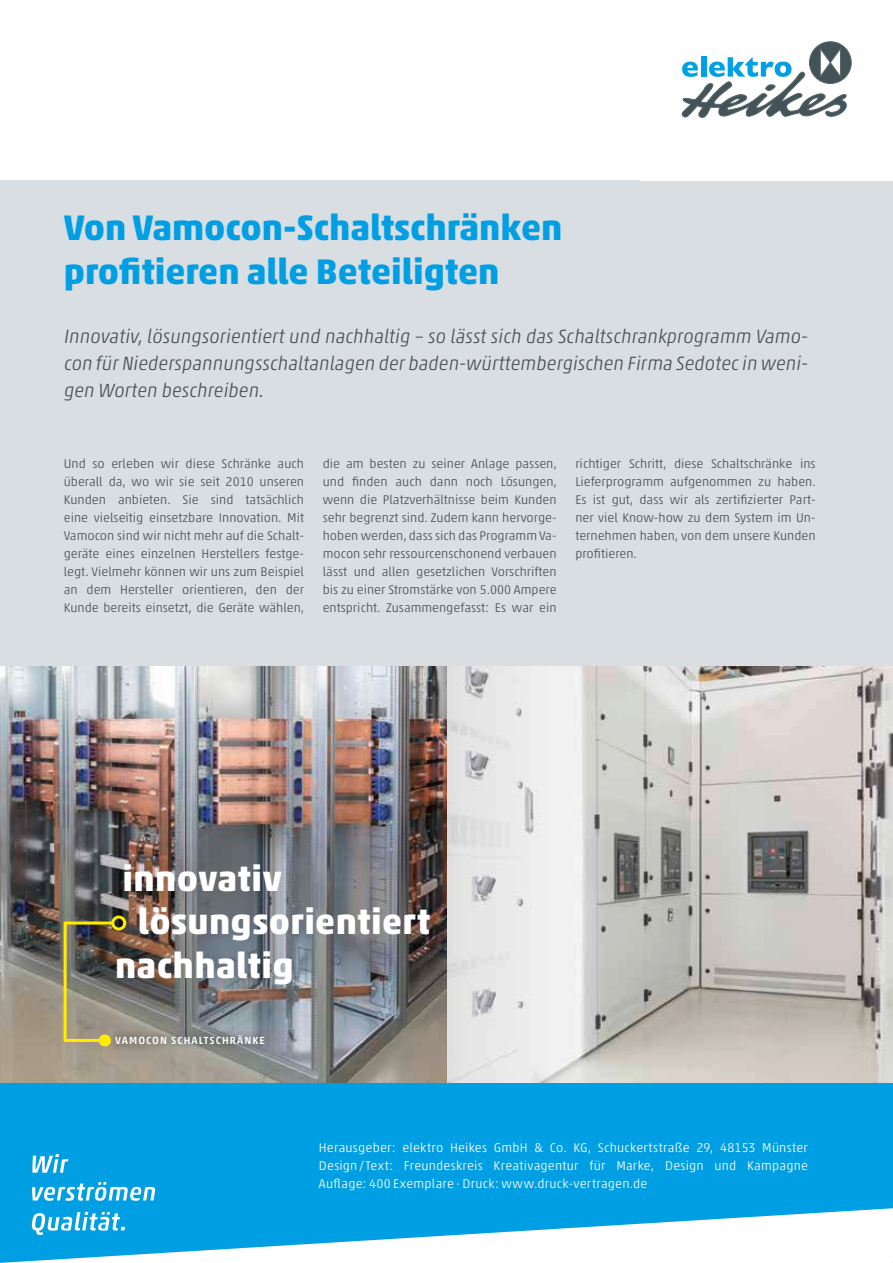
<style>
.page{position:relative;width:893px;height:1263px;background:#fff}
.page>*{position:absolute;margin:0;border:0;box-sizing:border-box;transform-origin:0 0}
.t1{font:700 36px/43.2px "Akko Std";color:#009ee3}
.t2{font:700 36px "Akko Std";letter-spacing:.01em;color:#fff}
.t3{font:italic 300 19.5px/27px "Akko Std";color:#475359;text-align:justify}
.t4{font:300 12.75px/18px "Akko Std";color:#475359;text-align:justify}
.t5{font:300 12.75px/18px "Akko Std";letter-spacing:.015em;color:#fff;text-align:justify}
.t6{font:500 10.5px "Akko Std";letter-spacing:.1em;color:#fff}
</style>
<div class="page">
<div style="left:0;top:180px;width:893px;height:486px;background:#d8dee1"></div>
<svg style="left:682px;top:42px;width:169px;height:76px"></svg>
<div style="left:0;top:1083px;width:893px;height:180px;background:#009ee3"></div>
<svg style="left:0;top:1208px;width:893px;height:55px;fill:#fff"></svg>
<img style="left:0;top:666px;width:893px;height:417px">
<svg style="left:32px;top:1154px;width:36px;height:19px"></svg>
<svg style="left:32px;top:1182px;width:123px;height:19px"></svg>
<svg style="left:32px;top:1212px;width:93px;height:23px"></svg>
<div style="left:107px;top:1026px;width:165px;height:27px;background:#000;opacity:.62"></div>
<img style="left:62px;top:920px;width:54px;height:123px">
<div style="left:111px;top:915px;width:15px;height:15px;border:3px solid #ffed00;border-radius:50%"></div>
<div style="left:99px;top:1034px;width:12px;height:12px;background:#ffed00;border-radius:50%"></div>
<h1 class="t1" style="left:64px;top:206px;width:500px">Von Vamocon-Schaltschränken profitieren alle Beteiligten</h1>
<h2 class="t3" style="left:64px;top:322px;width:746px">Innovativ, lösungsorientiert und nachhaltig – so lässt sich das Schaltschrankprogramm Vamo&shy;con für Niederspannungsschaltanlagen der baden-württembergischen Firma Sedotec in weni&shy;gen Worten beschreiben.</h2>
<p class="t4" style="left:64px;top:455px;width:242px">Und so erleben wir diese Schränke auch überall da, wo wir sie seit 2010 unseren Kunden anbieten. Sie sind tatsächlich eine vielseitig einsetzbare Innovation. Mit Vamocon sind wir nicht mehr auf die Schalt&shy;geräte eines einzelnen Herstellers festge&shy;legt. Vielmehr können wir uns zum Beispiel an dem Hersteller orientieren, den der Kunde bereits einsetzt, die Geräte wählen,</p>
<p class="t4" style="left:323px;top:455px;width:236px">die am besten zu seiner Anlage passen, und finden auch dann noch Lösungen, wenn die Platzverhältnisse beim Kunden sehr begrenzt sind. Zudem kann hervorge&shy;hoben werden, dass sich das Programm Va&shy;mocon sehr ressourcenschonend verbauen lässt und allen gesetzlichen Vorschriften bis zu einer Stromstärke von 5.000 Ampere entspricht. Zusammengefasst: Es war ein</p>
<p class="t4" style="left:575px;top:455px;width:242px">richtiger Schritt, diese Schaltschränke ins Lieferprogramm aufgenommen zu haben.<br>Es ist gut, dass wir als zertifizierter Part&shy;ner viel Know-how zu dem System im Un&shy;ternehmen haben, von dem unsere Kunden profitieren.</p>
<h1 class="t2" style="left:123px;top:857px;width:161px">innovativ</h1>
<h1 class="t2" style="left:138px;top:900px;width:294px">lösungsorientiert</h1>
<h1 class="t2" style="left:115px;top:943px;width:180px">nachhaltig</h1>
<p class="t6" style="left:115px;top:1034px;width:151px">VAMOCON SCHALTSCHRÄNKE</p>
<p class="t5" style="left:319px;top:1139px;width:490px">Herausgeber: elektro Heikes GmbH &amp; Co. KG, Schuckertstraße 29, 48153 Münster Design/Text: Freundeskreis Kreativagentur für Marke, Design und Kampagne Auflage: 400 Exemplare · Druck: www.druck-vertragen.de</p>
</div>
